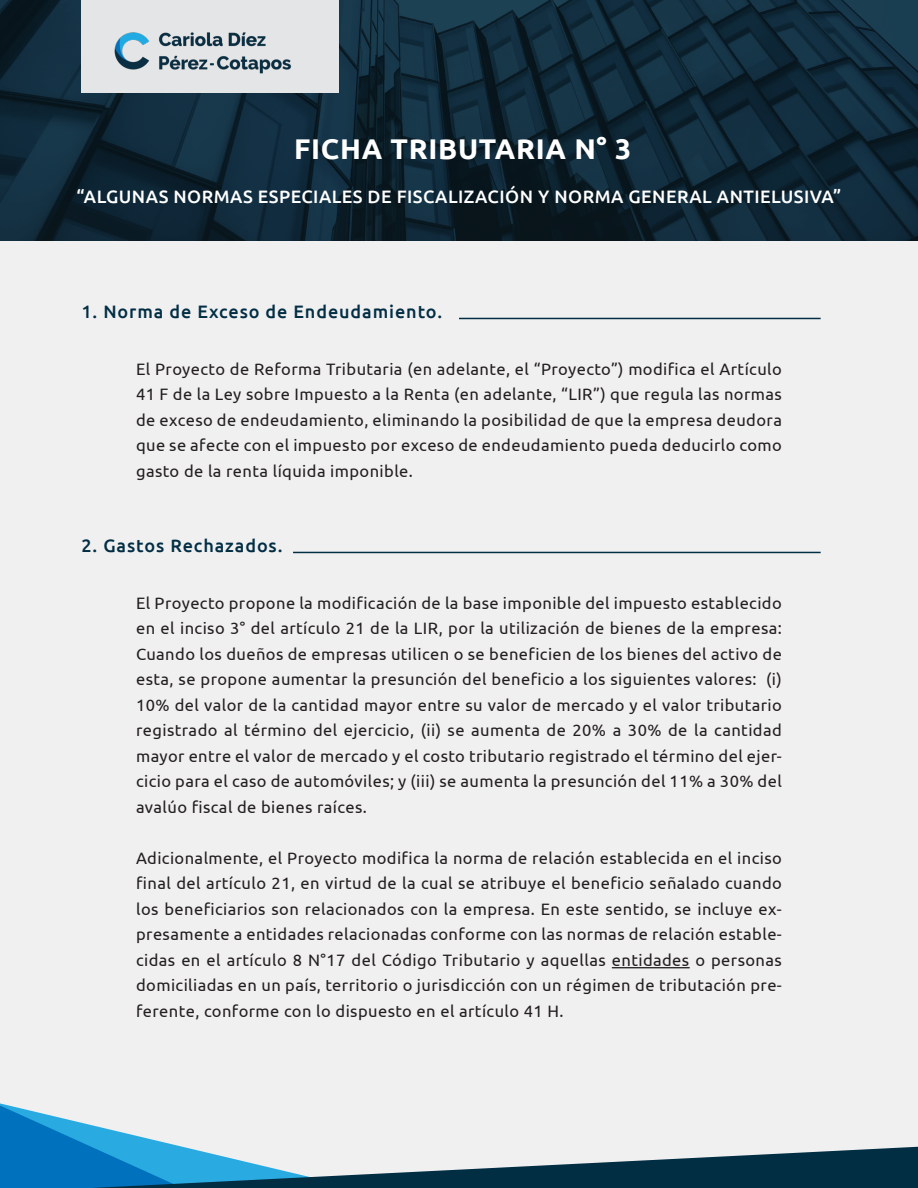
<style>
.page{position:relative;width:918px;height:1188px;background:#fff}
.page>*{position:absolute;margin:0;border:0;box-sizing:border-box;transform-origin:0 0}
.t1{font:700 28.5px "Ubuntu";letter-spacing:.025em;color:#fff}
.t2{font:500 18px "Ubuntu";letter-spacing:.025em;color:#fff}
.t3{font:500 18px "Ubuntu";letter-spacing:.05em;color:#022e44}
.t4{font:16.5px/25.5px "Ubuntu";letter-spacing:.025em;color:#231f20;text-align:justify}
</style>
<div class="page">
<div style="left:0;top:203px;width:918px;height:985px;background:#f1f0f1"></div>
<svg style="left:0;top:0;width:918px;height:241px;background:#0f2837"></svg>
<hr style="left:612px;top:967px;width:78px;height:1px;background:#231f20">
<hr style="left:459px;top:318px;width:362px;height:1px;background:#022e44">
<hr style="left:293px;top:552px;width:528px;height:1px;background:#022e44">
<div style="left:82px;top:0;width:257px;height:93px;background:#e4e5e7"></div>
<img style="left:114px;top:32px;width:177px;height:42px">
<svg style="left:0;top:1103px;width:918px;height:85px"></svg>
<p class="t1" style="left:294px;top:131px;width:339px">FICHA TRIBUTARIA N° 3</p>
<p class="t2" style="left:77px;top:185px;width:766px">“ALGUNAS NORMAS ESPECIALES DE FISCALIZACIÓN Y NORMA GENERAL ANTIELUSIVA”</p>
<p class="t3" style="left:82px;top:301px;width:362px">1. Norma de Exceso de Endeudamiento.</p>
<p class="t4" style="left:136px;top:356px;width:647px">El Proyecto de Reforma Tributaria (en adelante, el “Proyecto”) modifica el Artículo 41 F de la Ley sobre Impuesto a la Renta (en adelante, “LIR”) que regula las normas de exceso de endeudamiento, eliminando la posibilidad de que la empresa deudora que se afecte con el impuesto por exceso de endeudamiento pueda deducirlo como gasto de la renta líquida imponible.</p>
<p class="t3" style="left:82px;top:535px;width:203px">2. Gastos Rechazados.</p>
<p class="t4" style="left:136px;top:590px;width:647px">El Proyecto propone la modificación de la base imponible del impuesto establecido en el inciso 3° del artículo 21 de la LIR, por la utilización de bienes de la empresa:<br>Cuando los dueños de empresas utilicen o se beneficien de los bienes del activo de esta, se propone aumentar la presunción del beneficio a los siguientes valores: (i)<br>10% del valor de la cantidad mayor entre su valor de mercado y el valor tributario registrado al término del ejercicio, (ii) se aumenta de 20% a 30% de la cantidad mayor entre el valor de mercado y el costo tributario registrado el término del ejer&shy;cicio para el caso de automóviles; y (iii) se aumenta la presunción del 11% a 30% del avalúo fiscal de bienes raíces.</p>
<p class="t4" style="left:136px;top:845px;width:647px">Adicionalmente, el Proyecto modifica la norma de relación establecida en el inciso final del artículo 21, en virtud de la cual se atribuye el beneficio señalado cuando los beneficiarios son relacionados con la empresa. En este sentido, se incluye ex&shy;presamente a entidades relacionadas conforme con las normas de relación estable&shy;cidas en el artículo 8 N°17 del Código Tributario y aquellas entidades o personas domiciliadas en un país, territorio o jurisdicción con un régimen de tributación pre&shy;ferente, conforme con lo dispuesto en el artículo 41 H.</p>
</div>
